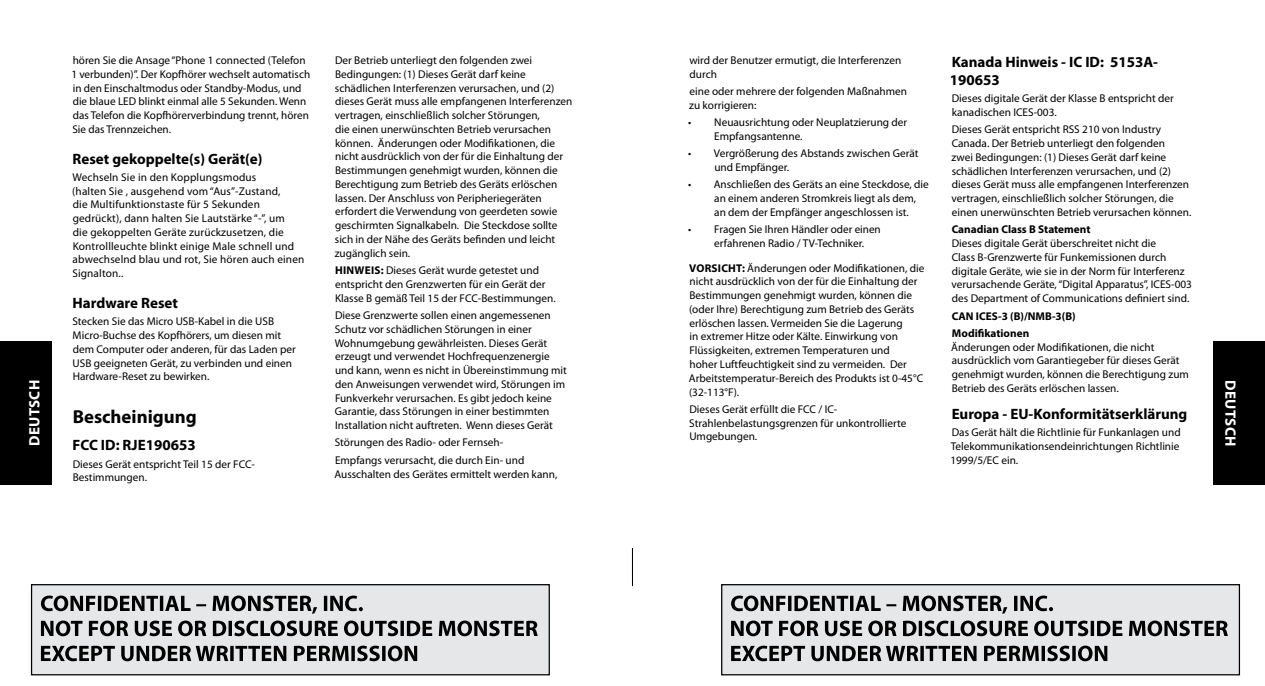
<style>
.page{position:relative;width:1265px;height:686px;background:#fff}
.page>*{position:absolute;margin:0;border:0;box-sizing:border-box;transform-origin:0 0}
.t1{font:700 18.75px "Myriad Pro";color:#000}
.t2{font:700 15px/18px "Myriad Pro";color:#000}
.t3{font:700 15px "Myriad Pro";letter-spacing:.02em;color:#fff}
.t4{font:11.25px/13.8px "Myriad Pro";color:#000}
.t5{font:700 11.25px/17.2px "Myriad Pro";color:#000}
.s1{font-weight:700}
</style>
<div class="page">
<div style="left:721px;top:584px;width:518px;height:90px;background:#e6e7e8"></div>
<svg style="left:731px;top:595px;width:322px;height:18px"></svg>
<svg style="left:731px;top:620px;width:496px;height:16px"></svg>
<svg style="left:731px;top:645px;width:376px;height:16px"></svg>
<div style="left:721px;top:583px;width:519px;height:92px;border:1px solid #000"></div>
<div style="left:32px;top:584px;width:517px;height:90px;background:#e6e7e8"></div>
<svg style="left:41px;top:595px;width:322px;height:18px"></svg>
<svg style="left:41px;top:620px;width:497px;height:16px"></svg>
<svg style="left:41px;top:645px;width:376px;height:16px"></svg>
<div style="left:31px;top:583px;width:519px;height:92px;border:1px solid #000"></div>
<div style="left:0;top:341px;width:51px;height:143px;background:#000"></div>
<div style="left:1213px;top:341px;width:52px;height:143px;background:#000"></div>
<hr style="left:0;top:533px;width:1px;height:37px;background:#000">
<hr style="left:1264px;top:533px;width:1px;height:37px;background:#000">
<hr style="left:632px;top:548px;width:1px;height:37px;background:#000">
<p class="t4" style="left:689px;top:53px;width:213px">wird der Benutzer ermutigt, die Interferenzen durch</p>
<p class="t4" style="left:689px;top:84px;width:219px">eine oder mehrere der folgenden Maßnahmen zu korrigieren:</p>
<p class="t4" style="left:714px;top:116px;width:194px;text-indent:-26px">• Neuausrichtung oder Neuplatzierung der<br>Empfangsantenne.</p>
<p class="t4" style="left:714px;top:147px;width:206px;text-indent:-26px">• Vergrößerung des Abstands zwischen Gerät und Empfänger.</p>
<p class="t4" style="left:714px;top:178px;width:216px;text-indent:-26px">• Anschließen des Geräts an eine Steckdose, die an einem anderen Stromkreis liegt als dem, an dem der Empfänger angeschlossen ist.</p>
<p class="t4" style="left:714px;top:223px;width:168px;text-indent:-26px">• Fragen Sie Ihren Händler oder einen erfahrenen Radio / TV-Techniker.</p>
<p class="t4" style="left:689px;top:261px;width:237px"><span class="s1">VORSICHT:</span> Änderungen oder Modifikationen, die nicht ausdrücklich von der für die Einhaltung der Bestimmungen genehmigt wurden, können die (oder Ihre) Berechtigung zum Betrieb des Geräts erlöschen lassen. Vermeiden Sie die Lagerung<br>in extremer Hitze oder Kälte. Einwirkung von Flüssigkeiten, extremen Temperaturen und<br>hoher Luftfeuchtigkeit sind zu vermeiden. Der Arbeitstemperatur-Bereich des Produkts ist 0-45°C (32-113°F).</p>
<p class="t4" style="left:689px;top:402px;width:219px">Dieses Gerät erfüllt die FCC / IC-<br>Strahlenbelastungsgrenzen für unkontrollierte<br>Umgebungen.</p>
<p class="t4" style="left:335px;top:53px;width:239px">Der Betrieb unterliegt den folgenden zwei Bedingungen: (1) Dieses Gerät darf keine schädlichen Interferenzen verursachen, und (2) dieses Gerät muss alle empfangenen Interferenzen vertragen, einschließlich solcher Störungen,<br>die einen unerwünschten Betrieb verursachen können. Änderungen oder Modifikationen, die nicht ausdrücklich von der für die Einhaltung der Bestimmungen genehmigt wurden, können die Berechtigung zum Betrieb des Geräts erlöschen lassen. Der Anschluss von Peripheriegeräten erfordert die Verwendung von geerdeten sowie geschirmten Signalkabeln. Die Steckdose sollte sich in der Nähe des Geräts befinden und leicht zugänglich sein.</p>
<p class="t4" style="left:335px;top:263px;width:222px"><span class="s1">HINWEIS:</span> Dieses Gerät wurde getestet und entspricht den Grenzwerten für ein Gerät der<br>Klasse B gemäß Teil 15 der FCC-Bestimmungen.</p>
<p class="t4" style="left:335px;top:308px;width:234px">Diese Grenzwerte sollen einen angemessenen Schutz vor schädlichen Störungen in einer Wohnumgebung gewährleisten. Dieses Gerät erzeugt und verwendet Hochfrequenzenergie und kann, wenn es nicht in Übereinstimmung mit den Anweisungen verwendet wird, Störungen im Funkverkehr verursachen. Es gibt jedoch keine Garantie, dass Störungen in einer bestimmten Installation nicht auftreten. Wenn dieses Gerät</p>
<p class="t4" style="left:335px;top:434px;width:191px;line-height:17.2px">Störungen des Radio- oder Fernseh-<br>Empfangs verursacht, die durch Ein- und</p>
<p class="t4" style="left:334px;top:466px;width:224px">Ausschalten des Gerätes ermittelt werden kann,</p>
<p class="t4" style="left:71px;top:53px;width:240px">hören Sie die Ansage “Phone 1 connected (Telefon 1 verbunden)”. Der Kopfhörer wechselt automatisch in den Einschaltmodus oder Standby-Modus, und die blaue LED blinkt einmal alle 5 Sekunden. Wenn das Telefon die Kopfhörerverbindung trennt, hören Sie das Trennzeichen.</p>
<h2 class="t2" style="left:73px;top:149px;width:191px">Reset gekoppelte(s) Gerät(e)</h2>
<p class="t4" style="left:72px;top:170px;width:234px">Wechseln Sie in den Kopplungsmodus<br>(halten Sie , ausgehend vom “Aus”-Zustand,<br>die Multifunktionstaste für 5 Sekunden gedrückt), dann halten Sie Lautstärke “-”, um<br>die gekoppelten Geräte zurückzusetzen, die Kontrollleuchte blinkt einige Male schnell und abwechselnd blau und rot, Sie hören auch einen Signalton..</p>
<h2 class="t2" style="left:73px;top:294px;width:107px">Hardware Reset</h2>
<p class="t4" style="left:72px;top:314px;width:225px">Stecken Sie das Micro USB-Kabel in die USB Micro-Buchse des Kopfhörers, um diesen mit dem Computer oder anderen, für das Laden per USB geeigneten Gerät, zu verbinden und einen Hardware-Reset zu bewirken.</p>
<h1 class="t1" style="left:73px;top:406px;width:125px">Bescheinigung</h1>
<h2 class="t2" style="left:73px;top:436px;width:125px">FCC ID: RJE190653</h2>
<p class="t4" style="left:73px;top:457px;width:184px">Dieses Gerät entspricht Teil 15 der FCC-<br>Bestimmungen.</p>
<h2 class="t2" style="left:949px;top:53px;width:210px">Kanada Hinweis - IC ID: 5153A-<br>190653</h2>
<p class="t4" style="left:951px;top:92px;width:223px">Dieses digitale Gerät der Klasse B entspricht der kanadischen ICES-003.</p>
<p class="t4" style="left:951px;top:123px;width:241px">Dieses Gerät entspricht RSS 210 von Industry Canada. Der Betrieb unterliegt den folgenden<br>zwei Bedingungen: (1) Dieses Gerät darf keine schädlichen Interferenzen verursachen, und (2) dieses Gerät muss alle empfangenen Interferenzen vertragen, einschließlich solcher Störungen, die einen unerwünschten Betrieb verursachen können.</p>
<p class="t5" style="left:951px;top:221px;width:140px">Canadian Class B Statement</p>
<p class="t4" style="left:951px;top:236px;width:242px">Dieses digitale Gerät überschreitet nicht die<br>Class B-Grenzwerte für Funkemissionen durch digitale Geräte, wie sie in der Norm für Interferenz verursachende Geräte, “Digital Apparatus”, ICES-003 des Department of Communications definiert sind.</p>
<p class="t5" style="left:951px;top:307px;width:125px">CAN ICES-3 (B)/NMB-3(B)<br>Modifikationen</p>
<p class="t4" style="left:951px;top:340px;width:239px">Änderungen oder Modifikationen, die nicht ausdrücklich vom Garantiegeber für dieses Gerät genehmigt wurden, können die Berechtigung zum Betrieb des Geräts erlöschen lassen.</p>
<h2 class="t2" style="left:951px;top:405px;width:237px">Europa - EU-Konformitätserklärung</h2>
<p class="t4" style="left:950px;top:425px;width:232px;text-align:justify">Das Gerät hält die Richtlinie für Funkanlagen und Telekommunikationsendeinrichtungen Richtlinie 1999/5/EC ein.</p>
<h2 class="t3" style="left:26px;top:445px;width:67px;rotate:-90deg">DEUTSCH</h2>
<h2 class="t3" style="left:1238px;top:380px;width:67px;rotate:90deg">DEUTSCH</h2>
</div>
